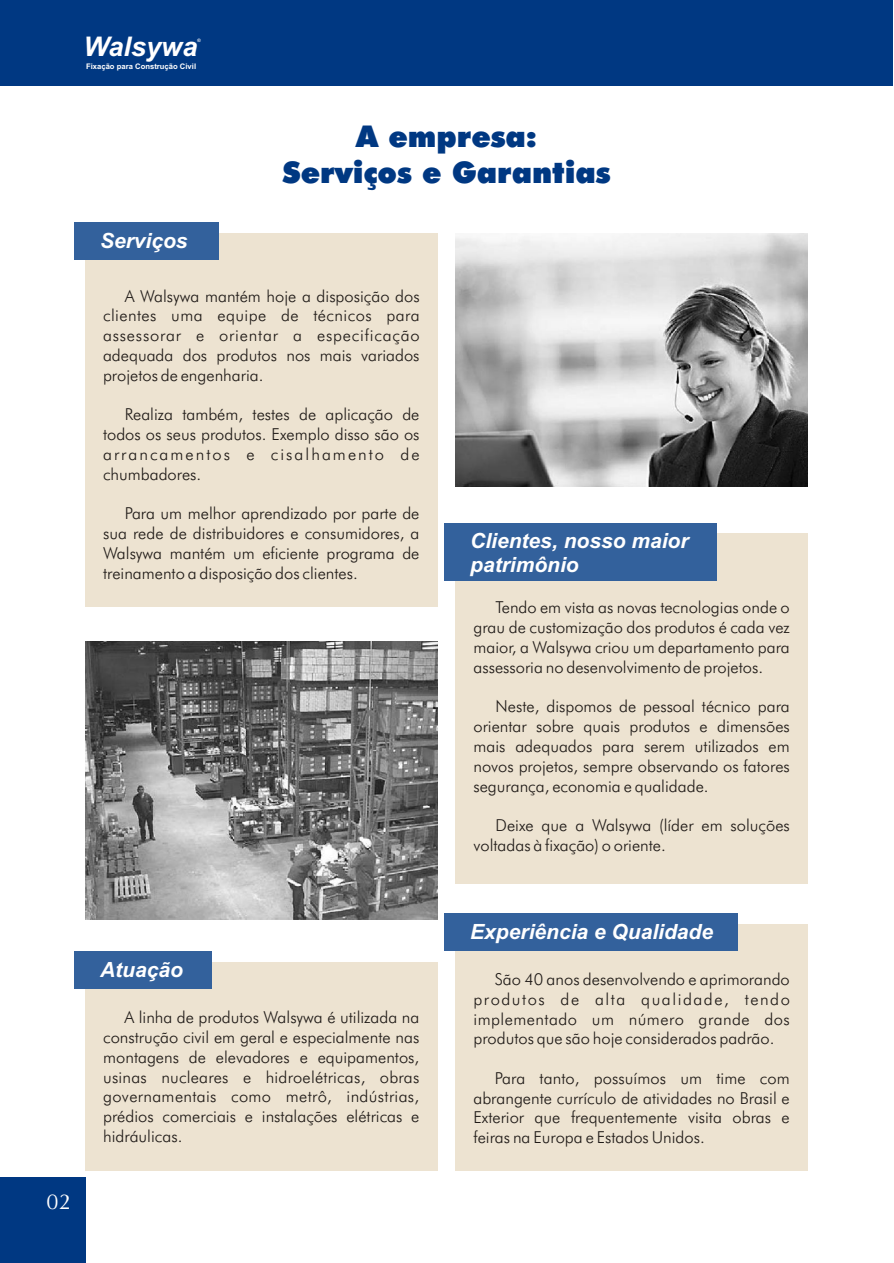
<style>
.page{position:relative;width:894px;height:1263px;background:#fff}
.page>*{position:absolute;margin:0;border:0;box-sizing:border-box;transform-origin:0 0}
.t1{font:30px/36px "Futura X Blk BT";color:#003882;text-align:center}
.t2{font:italic 700 27.15px "Arial";color:#fff}
.t3{font:22.5px "Optane";color:#fff}
.t4{font:italic 700 21px/23.4px "Arial";color:#fff}
.t5{font:16.5px/19.8px "Futura Lt BT";color:#1f1a17;text-align:justify}
.t6{font:700 7.65px "Arial";color:#fff}
.t7{font:italic 700 4.65px "Arial";color:#fff}
</style>
<div class="page">
<img style="left:455px;top:234px;width:353px;height:253px">
<div style="left:0;top:0;width:893px;height:85px;background:#003882"></div>
<div style="left:0;top:1178px;width:85px;height:85px;background:#003882"></div>
<div style="left:85px;top:234px;width:353px;height:373px;background:#ede3d1"></div>
<div style="left:74px;top:223px;width:144px;height:37px;background:#33619c"></div>
<div style="left:85px;top:962px;width:353px;height:209px;background:#ede3d1"></div>
<div style="left:74px;top:951px;width:137px;height:37px;background:#33619c"></div>
<div style="left:455px;top:534px;width:353px;height:350px;background:#ede3d1"></div>
<div style="left:444px;top:523px;width:273px;height:57px;background:#33619c"></div>
<div style="left:455px;top:924px;width:353px;height:247px;background:#ede3d1"></div>
<div style="left:444px;top:913px;width:294px;height:37px;background:#33619c"></div>
<img style="left:85px;top:642px;width:353px;height:277px">
<h2 class="t2" style="left:84px;top:37px;width:115px">Walsywa</h2>
<p class="t7" style="left:197px;top:39px;width:5px">®</p>
<p class="t6" style="left:86px;top:63px;width:112px">Fixação para Construção Civil</p>
<p class="t4" style="left:100px;top:231px;width:89px">Serviços</p>
<h1 class="t1" style="left:283px;top:121px;width:329px">A empresa:<br>Serviços e Garantias</h1>
<p class="t5" style="left:103px;top:287px;width:318px;text-indent:22px">A Walsywa mantém hoje a disposição dos clientes uma equipe de técnicos para assessorar e orientar a especificação adequada dos produtos nos mais variados projetos de engenharia.</p>
<p class="t5" style="left:103px;top:406px;width:318px;text-indent:22px">Realiza também, testes de aplicação de todos os seus produtos. Exemplo disso são os arrancamentos e cisalhamento de chumbadores.</p>
<p class="t5" style="left:103px;top:505px;width:318px;text-indent:22px">Para um melhor aprendizado por parte de sua rede de distribuidores e consumidores, a Walsywa mantém um eficiente programa de treinamento a disposição dos clientes.</p>
<p class="t4" style="left:470px;top:531px;width:220px">Clientes, nosso maior patrimônio</p>
<p class="t5" style="left:473px;top:599px;width:318px;text-indent:22px">Tendo em vista as novas tecnologias onde o grau de customização dos produtos é cada vez maior, a Walsywa criou um departamento para assessoria no desenvolvimento de projetos.</p>
<p class="t5" style="left:473px;top:698px;width:318px;text-indent:22px">Neste, dispomos de pessoal técnico para orientar sobre quais produtos e dimensões mais adequados para serem utilizados em novos projetos, sempre observando os fatores segurança, economia e qualidade.</p>
<p class="t5" style="left:473px;top:817px;width:318px;text-indent:22px">Deixe que a Walsywa (líder em soluções voltadas à fixação) o oriente.</p>
<h3 class="t3" style="left:46px;top:1189px;width:26px">02</h3>
<p class="t4" style="left:100px;top:960px;width:84px">Atuação</p>
<p class="t5" style="left:103px;top:1009px;width:318px;text-indent:21px">A linha de produtos Walsywa é utilizada na construção civil em geral e especialmente nas montagens de elevadores e equipamentos, usinas nucleares e hidroelétricas, obras governamentais como metrô, indústrias, prédios comerciais e instalações elétricas e hidráulicas.</p>
<p class="t4" style="left:470px;top:922px;width:244px">Experiência e Qualidade</p>
<p class="t5" style="left:473px;top:971px;width:318px;text-indent:21px">São 40 anos desenvolvendo e aprimorando produtos de alta qualidade, tendo implementado um número grande dos produtos que são hoje considerados padrão.</p>
<p class="t5" style="left:473px;top:1070px;width:318px;text-indent:21px">Para tanto, possuímos um time com abrangente currículo de atividades no Brasil e Exterior que frequentemente visita obras e feiras na Europa e Estados Unidos.</p>
</div>
